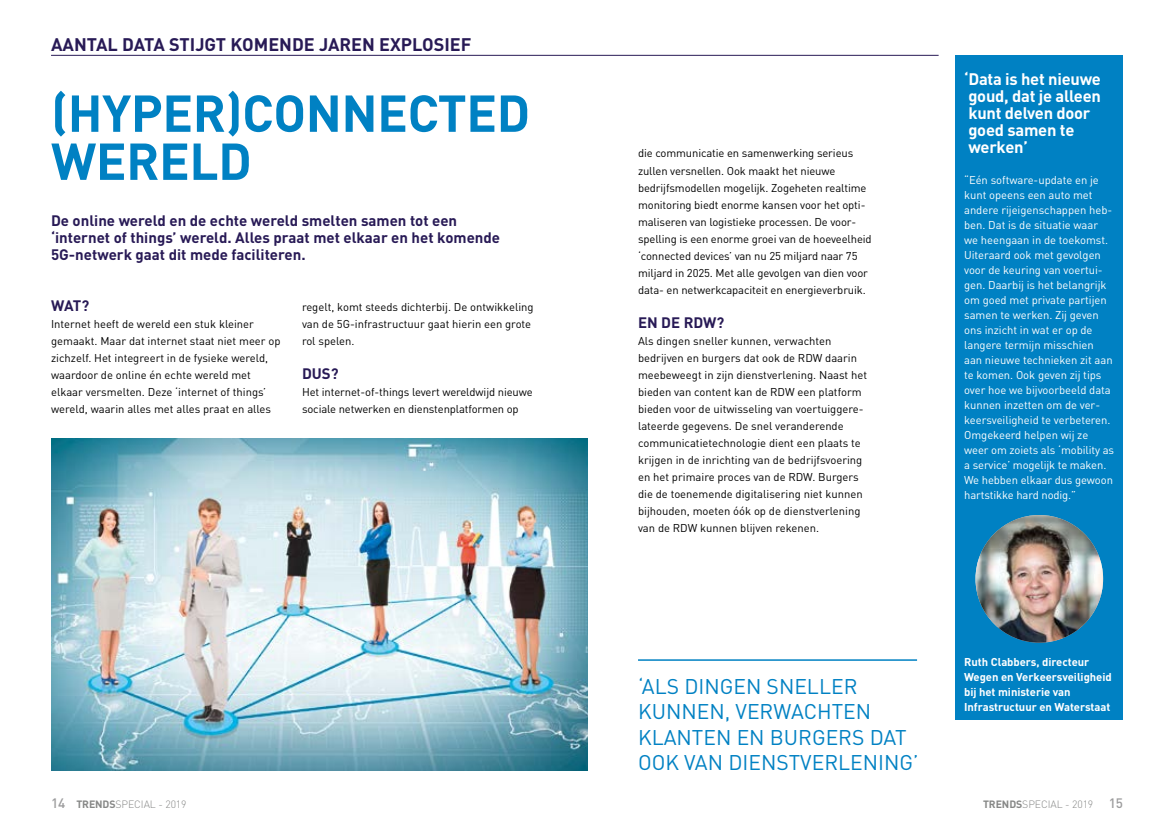
<style>
.page{position:relative;width:1174px;height:830px;background:#fff}
.page>*{position:absolute;margin:0;border:0;box-sizing:border-box;transform-origin:0 0}
.t1{font:700 51px/48px "DIN";letter-spacing:-.01em;color:#0081c3}
.RDWijzer_quote{font:21px/25.5px "DIN";color:#0081c3}
.t2{font:700 18px "DIN";color:#281a56}
.Kader_kopje{font:700 16.5px/17px "DIN";letter-spacing:-.015em;color:#fff}
.RDWijzer_Inleiding_k{font:700 15px/17px "DIN";color:#281a56}
.RDWijzer_Tussenkop{font:700 15px "DIN";color:#281a56}
.RDWijzer_Body{font:11.25px/17px "DIN";color:#000}
.Special_kader{font:11.25px/15px "DIN";letter-spacing:-.005em;color:#fff}
.Kader_naam{font:700 11.25px/15px "DIN";letter-spacing:-.005em;color:#fff}
.t3{font:300 10.5px "DIN";letter-spacing:-.01em;color:#868786}
.s1{font-weight:500;font-size:13.5px;color:#9c9c9d}
.s2{font-weight:700}
</style>
<div class="page">
<div style="left:955px;top:55px;width:168px;height:664px;background:#0081c3"></div>
<hr style="left:51px;top:55px;width:887px;height:1px;background:#281a56">
<img style="left:975px;top:514px;width:128px;height:128px;border-radius:64px">
<img style="left:51px;top:438px;width:536px;height:332px">
<hr style="left:638px;top:659px;width:279px;height:1px;background:#0081c3">
<p class="t2" style="left:51px;top:33px;width:422px">AANTAL DATA STIJGT KOMENDE JAREN EXPLOSIEF</p>
<p class="t1" style="left:51px;top:87px;width:480px">(HYPER)CONNECTED<br>WERELD</p>
<p class="RDWijzer_Inleiding_k" style="left:51px;top:211px;width:450px">De online wereld en de echte wereld smelten samen tot een ‘internet of things’ wereld. Alles praat met elkaar en het komende<br>5G-netwerk gaat dit mede faciliteren.</p>
<p class="RDWijzer_Tussenkop" style="left:51px;top:295px;width:40px">WAT?</p>
<p class="RDWijzer_Body" style="left:51px;top:315px;width:231px">Internet heeft de wereld een stuk kleiner gemaakt. Maar dat internet staat niet meer op zichzelf. Het integreert in de fysieke wereld, waardoor de online én echte wereld met elkaar versmelten. Deze ‘internet of things’ wereld, waarin alles met alles praat en alles</p>
<p class="RDWijzer_Body" style="left:302px;top:298px;width:233px">regelt, komt steeds dichterbij. De ontwikkeling van de 5G-infrastructuur gaat hierin een grote rol spelen.</p>
<p class="RDWijzer_Tussenkop" style="left:302px;top:363px;width:38px">DUS?</p>
<p class="RDWijzer_Body" style="left:302px;top:383px;width:232px">Het internet-of-things levert wereldwijd nieuwe sociale netwerken en dienstenplatformen op</p>
<p class="RDWijzer_Body" style="left:638px;top:145px;width:235px">die communicatie en samenwerking serieus zullen versnellen. Ook maakt het nieuwe bedrijfsmodellen mogelijk. Zogeheten realtime monitoring biedt enorme kansen voor het opti&shy;maliseren van logistieke processen. De voor&shy;spelling is een enorme groei van de hoeveelheid ‘connected devices’ van nu 25 miljard naar 75 miljard in 2025. Met alle gevolgen van dien voor data- en netwerkcapaciteit en energieverbruik.</p>
<p class="RDWijzer_Tussenkop" style="left:638px;top:312px;width:88px">EN DE RDW?</p>
<p class="RDWijzer_Body" style="left:638px;top:332px;width:231px">Als dingen sneller kunnen, verwachten bedrijven en burgers dat ook de RDW daarin meebeweegt in zijn dienstverlening. Naast het bieden van content kan de RDW een platform bieden voor de uitwisseling van voertuiggere&shy;lateerde gegevens. De snel veranderende communicatietechnologie dient een plaats te krijgen in de inrichting van de bedrijfsvoering en het primaire proces van de RDW. Burgers die de toenemende digitalisering niet kunnen bijhouden, moeten óók op de dienstverlening van de RDW kunnen blijven rekenen.</p>
<p class="Kader_kopje" style="left:964px;top:70px;width:138px">‘Data is het nieuwe goud, dat je alleen kunt delven door goed samen te werken’</p>
<p class="Special_kader" style="left:964px;top:172px;width:151px">“Eén software-update en je kunt opeens een auto met andere rijeigenschappen heb&shy;ben. Dat is de situatie waar we heengaan in de toekomst.<br>Uiteraard ook met gevolgen voor de keuring van voertui&shy;gen. Daarbij is het belangrijk om goed met private partijen samen te werken. Zij geven ons inzicht in wat er op de langere termijn misschien aan nieuwe technieken zit aan te komen. Ook geven zij tips over hoe we bijvoorbeeld data kunnen inzetten om de ver&shy;keersveiligheid te verbeteren.<br>Omgekeerd helpen wij ze weer om zoiets als ‘mobility as a service’ mogelijk te maken.<br>We hebben elkaar dus gewoon hartstikke hard nodig.”</p>
<p class="RDWijzer_quote" style="left:638px;top:672px;width:282px">‘ALS DINGEN SNELLER<br>KUNNEN, VERWACHTEN<br>KLANTEN EN BURGERS DAT<br>OOK VAN DIENSTVERLENING’</p>
<p class="Kader_naam" style="left:964px;top:653px;width:149px">Ruth Clabbers, directeur<br>Wegen en Verkeersveiligheid bij het ministerie van</p>
<p class="Kader_naam" style="left:964px;top:698px;width:148px">Infrastructuur en Waterstaat</p>
<p class="t3" style="left:51px;top:797px;width:137px"><span class="s1">14</span> <span class="s2">TRENDS</span>SPECIAL - 2019</p>
<p class="t3" style="left:983px;top:797px;width:141px"><span class="s2">TRENDS</span>SPECIAL - 2019 <span class="s1">15</span></p>
</div>
